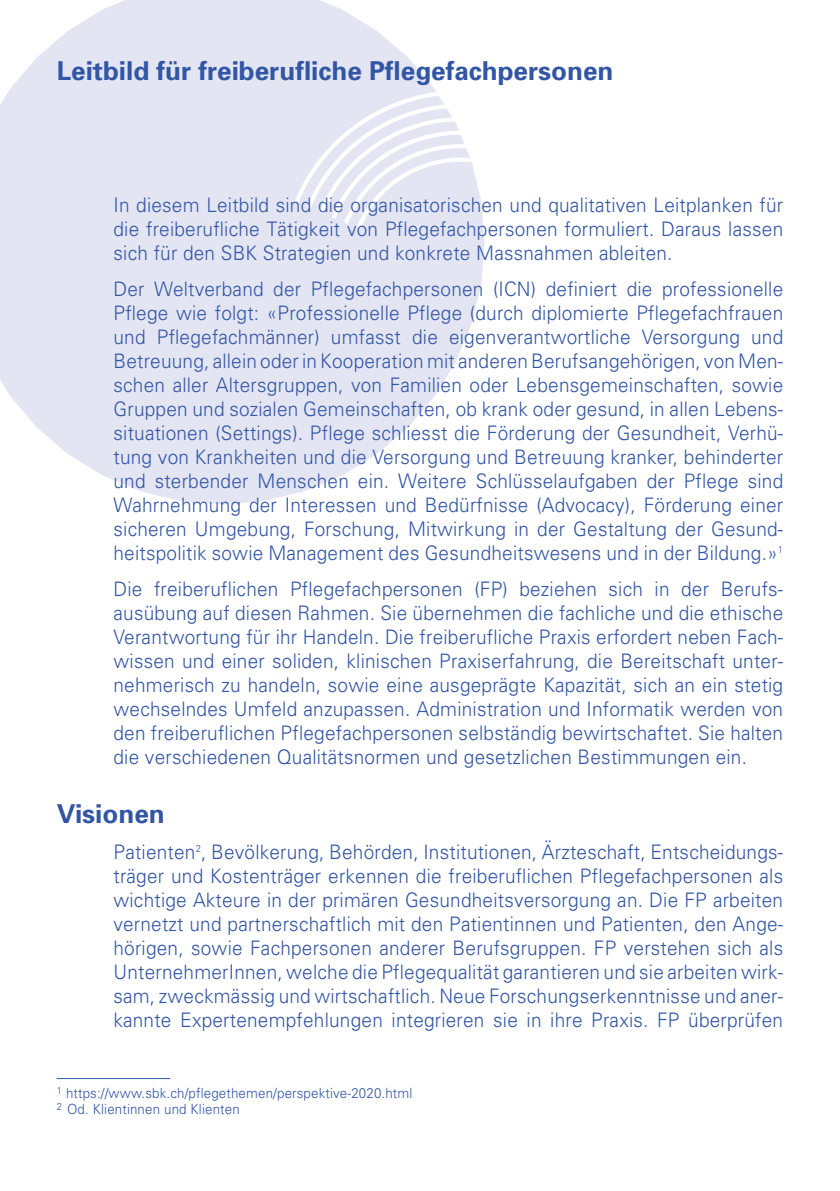
<style>
.page{position:relative;width:840px;height:1191px;background:#fff}
.page>*{position:absolute;margin:0;border:0;box-sizing:border-box;transform-origin:0 0}
.t1{font:700 26px "Univers";color:#3255a4}
.t2{font:300 20px/24px "Univers";letter-spacing:.01em;color:#3255a4;text-align:justify;scale:.95 1}
.t3{font:300 14px/16px "Univers";letter-spacing:.01em;color:#3255a4;scale:.95 1}
</style>
<div class="page">
<svg style="left:0;top:0;width:484px;height:504px;fill:#e3e5f3"></svg>
<svg style="left:294px;top:90px;width:190px;height:139px"></svg>
<hr style="left:57px;top:1078px;width:113px;height:1px;background:#3255a4">
<h1 class="t1" style="left:57px;top:62px;width:558px">Leitbild für freiberufliche Pflegefachpersonen</h1>
<p class="t2" style="left:113px;top:194px;width:706px">In diesem Leitbild sind die organisatorischen und qualitativen Leitplanken für die freiberufliche Tätigkeit von Pflegefachpersonen formuliert. Daraus lassen sich für den SBK Strategien und konkrete Massnahmen ableiten.</p>
<p class="t2" style="left:113px;top:278px;width:706px">Der Weltverband der Pflegefachpersonen (ICN) definiert die professionelle Pflege wie folgt: «Professionelle Pflege (durch diplomierte Pflegefachfrauen und Pflegefachmänner) umfasst die eigenverantwortliche Versorgung und Betreuung, allein oder in Kooperation mit anderen Berufsangehörigen, von Men&shy;schen aller Altersgruppen, von Familien oder Lebensgemeinschaften, sowie Gruppen und sozialen Gemeinschaften, ob krank oder gesund, in allen Lebens&shy;situationen (Settings). Pflege schliesst die Förderung der Gesundheit, Verhü&shy;tung von Krankheiten und die Versorgung und Betreuung kranker, behinderter und sterbender Menschen ein. Weitere Schlüsselaufgaben der Pflege sind Wahrnehmung der Interessen und Bedürfnisse (Advocacy), Förderung einer sicheren Umgebung, Forschung, Mitwirkung in der Gestaltung der Gesund&shy;heitspolitik sowie Management des Gesundheitswesens und in der Bildung.»<sup>1</sup></p>
<p class="t2" style="left:113px;top:578px;width:706px">Die freiberuflichen Pflegefachpersonen (FP) beziehen sich in der Berufs&shy;ausübung auf diesen Rahmen. Sie übernehmen die fachliche und die ethische Verantwortung für ihr Handeln. Die freiberufliche Praxis erfordert neben Fach&shy;wissen und einer soliden, klinischen Praxiserfahrung, die Bereitschaft unter&shy;nehmerisch zu handeln, sowie eine ausgeprägte Kapazität, sich an ein stetig wechselndes Umfeld anzupassen. Administration und Informatik werden von den freiberuflichen Pflegefachpersonen selbständig bewirtschaftet. Sie halten die verschiedenen Qualitätsnormen und gesetzlichen Bestimmungen ein.</p>
<h1 class="t1" style="left:57px;top:804px;width:109px">Visionen</h1>
<p class="t2" style="left:113px;top:841px;width:706px">Patienten<sup>2</sup>, Bevölkerung, Behörden, Institutionen, Ärzteschaft, Entscheidungs&shy;träger und Kostenträger erkennen die freiberuflichen Pflegefachpersonen als wichtige Akteure in der primären Gesundheitsversorgung an. Die FP arbeiten vernetzt und partnerschaftlich mit den Patientinnen und Patienten, den Ange&shy;hörigen, sowie Fachpersonen anderer Berufsgruppen. FP verstehen sich als UnternehmerInnen, welche die Pflegequalität garantieren und sie arbeiten wirk&shy;sam, zweckmässig und wirtschaftlich. Neue Forschungserkenntnisse und aner&shy;kannte Expertenempfehlungen integrieren sie in ihre Praxis. FP überprüfen</p>
<p class="t3" style="left:57px;top:1085px;width:376px"><sup>1</sup> https://www.sbk.ch/pflegethemen/perspektive-2020.html<br><sup>2</sup> Od. Klientinnen und Klienten</p>
</div>
